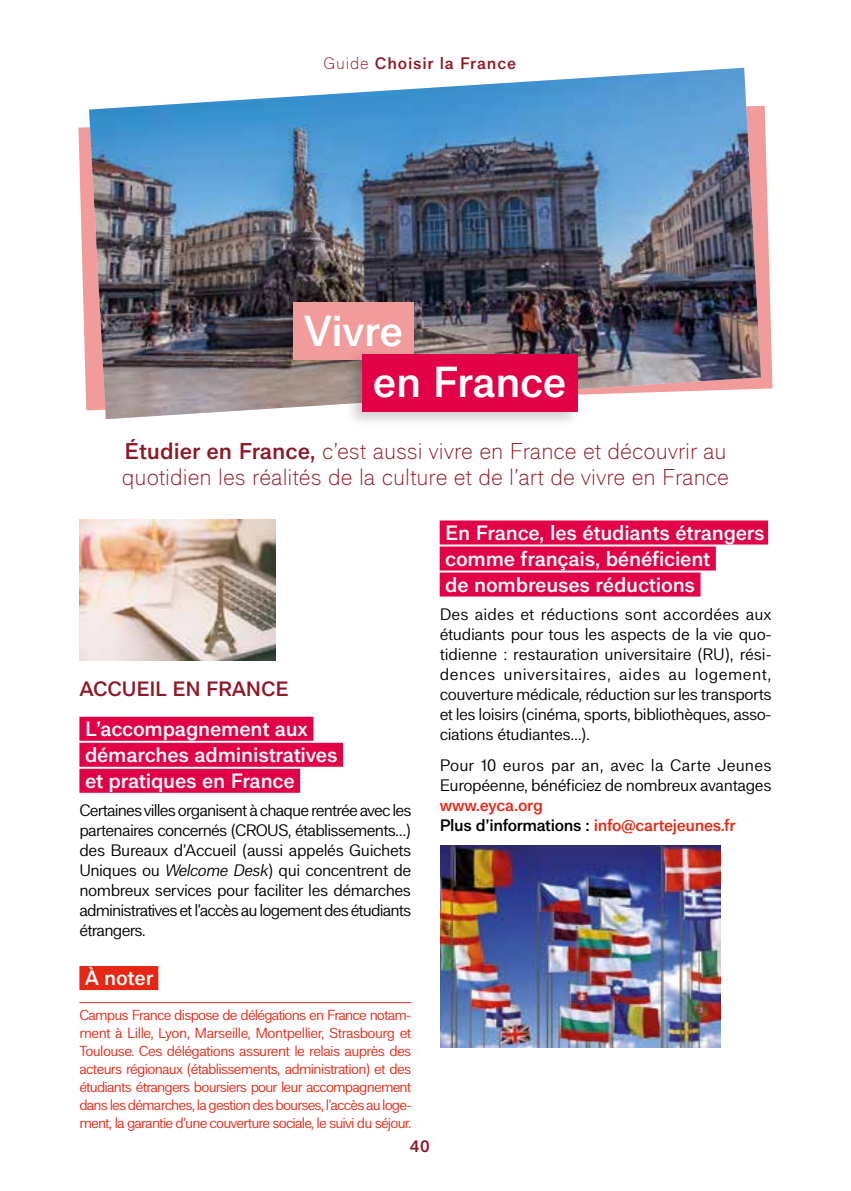
<style>
.page{position:relative;width:851px;height:1191px;background:#fff}
.page>*{position:absolute;margin:0;border:0;box-sizing:border-box;transform-origin:0 0}
.t1{font:700 41.8px/51.4px "Campus France Sans Beta AA";letter-spacing:-.01em;color:#fff}
.t2{font:200 22px/26.4px "CAMPUS FRANCE SANS BETA 1";color:#901725}
.t3{font:600 20px/26px "CAMPUS FRANCE SANS BETA 1";letter-spacing:-.01em;color:#fff}
.t4{font:600 20px "CAMPUS FRANCE SANS BETA 1";letter-spacing:-.01em;color:#901725}
.t5{font:16px/20px "CAMPUS FRANCE SANS BETA 1";letter-spacing:-.03em;color:#000;text-align:justify}
.t6{font:600 16px/20px "CAMPUS FRANCE SANS BETA 1";letter-spacing:-.02em;color:#e52713}
.t7{font:600 16px "CAMPUS FRANCE SANS BETA 1";letter-spacing:.05em;color:#901725}
.t8{font:14px/18px "CAMPUS FRANCE SANS BETA 1";letter-spacing:-.06em;color:#e52713;text-align:justify}
.s1{font-weight:200}
.s2{font-weight:600}
.s3{font-family:"Campus France Sans Italique Beta AA"}
.s4{color:#000}
</style>
<div class="page">
<div style="left:79px;top:716px;width:234px;height:24px;background:#e20146"></div>
<div style="left:79px;top:742px;width:264px;height:24px;background:#e20146"></div>
<div style="left:79px;top:768px;width:221px;height:24px;background:#e20146"></div>
<div style="left:79px;top:966px;width:79px;height:24px;background:#e52713"></div>
<hr style="left:79px;top:1002px;width:332px;height:1px;background:#e52713">
<div style="left:439px;top:520px;width:329px;height:24px;background:#e20146"></div>
<div style="left:439px;top:546px;width:276px;height:24px;background:#e20146"></div>
<div style="left:439px;top:572px;width:261px;height:24px;background:#e20146"></div>
<svg style="left:78px;top:106px;width:694px;height:304px;fill:#f19b9b"></svg>
<img style="left:89px;top:68px;width:671px;height:351px">
<div style="left:275px;top:298px;width:142px;height:79px;background:#000;opacity:.19"></div>
<div style="left:293px;top:302px;width:121px;height:58px;background:#f19b9b"></div>
<div style="left:344px;top:350px;width:237px;height:78px;background:#000;opacity:.19"></div>
<div style="left:362px;top:354px;width:215px;height:57px;background:#e20146"></div>
<img style="left:440px;top:846px;width:280px;height:201px">
<img style="left:79px;top:519px;width:196px;height:141px">
<p class="t7" style="left:323px;top:52px;width:194px"><span class="s1">Guide</span> Choisir la France</p>
<h1 class="t1" style="left:373px;top:303px;width:195px;text-indent:-69px">Vivre<br>en France</h1>
<h2 class="t2" style="left:122px;top:436px;width:608px"><span class="s2">Étudier en France,</span> c’est aussi vivre en France et découvrir au quotidien les réalités de la culture et de l’art de vivre en France</h2>
<p class="t4" style="left:79px;top:673px;width:210px">ACCUEIL EN FRANCE</p>
<p class="t3" style="left:85px;top:715px;width:254px">L’accompagnement aux démarches administratives et pratiques en France</p>
<p class="t5" style="left:79px;top:799px;width:333px">Certaines villes organisent à chaque rentrée avec les partenaires concernés (CROUS, établissements…) des Bureaux d’Accueil (aussi appelés Guichets Uniques ou <span class="s3">Welcome Desk</span>) qui concentrent de nombreux services pour faciliter les démarches administratives et l’accès au logement des étudiants étrangers.</p>
<p class="t3" style="left:85px;top:964px;width:70px">À noter</p>
<p class="t8" style="left:79px;top:1005px;width:333px">Campus France dispose de délégations en France notam&shy;ment à Lille, Lyon, Marseille, Montpellier, Strasbourg et Toulouse. Ces délégations assurent le relais auprès des acteurs régionaux (établissements, administration) et des étudiants étrangers boursiers pour leur accompagnement dans les démarches, la gestion des bourses, l’accès au loge&shy;ment, la garantie d’une couverture sociale, le suivi du séjour.</p>
<p class="t7" style="left:409px;top:1134px;width:22px">40</p>
<p class="t3" style="left:445px;top:518px;width:321px">En France, les étudiants étrangers comme français, bénéficient<br>de nombreuses réductions</p>
<p class="t5" style="left:439px;top:603px;width:333px">Des aides et réductions sont accordées aux étudiants pour tous les aspects de la vie quo&shy;tidienne : restauration universitaire (RU), rési&shy;dences universitaires, aides au logement, couverture médicale, réduction sur les transports et les loisirs (cinéma, sports, bibliothèques, asso&shy;ciations étudiantes…).</p>
<p class="t5" style="left:439px;top:754px;width:333px">Pour 10 euros par an, avec la Carte Jeunes<br>Européenne, bénéficiez de nombreux avantages</p>
<p class="t6" style="left:439px;top:795px;width:297px">www.eyca.org<br><span class="s4">Plus d’informations :</span> info@cartejeunes.fr</p>
</div>
